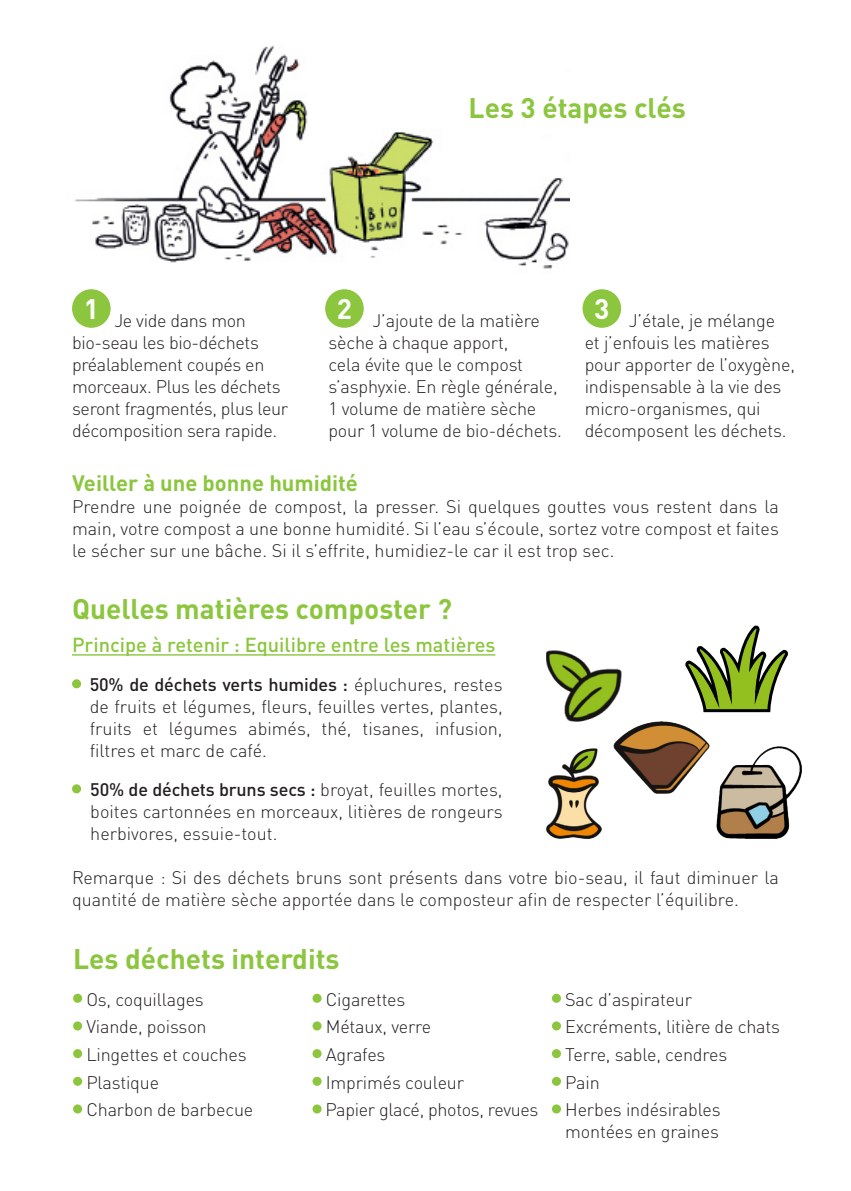
<style>
.page{position:relative;width:851px;height:1191px;background:#fff}
.page>*{position:absolute;margin:0;border:0;box-sizing:border-box;transform-origin:0 0}
.t1{font:700 28px "DINOT";color:#8bc63e}
.t2{font:700 28px "DINOT";color:#fff}
.t3{font:700 22px "DINOT";color:#8bc63e}
.t4{font:500 20px "DINOT";color:#8bc63e}
.t5{font:300 18px/22px "DINOT";letter-spacing:-.01em;color:#231f20}
.s1{font-weight:500}
</style>
<div class="page">
<img style="left:74px;top:45px;width:495px;height:224px">
<div style="left:307px;top:52px;width:117px;height:54px;background:#fff"></div>
<div style="left:527px;top:73px;width:63px;height:60px;background:#fff"></div>
<hr style="left:72px;top:654px;width:423px;height:1px;background:#8bc63e">
<div style="left:72px;top:679px;width:9px;height:9px;background:#8bc63e;border-radius:50%"></div>
<div style="left:72px;top:784px;width:9px;height:9px;background:#8bc63e;border-radius:50%"></div>
<div style="left:72px;top:289px;width:39px;height:39px;background:#8bc63e;border-radius:50%"></div>
<div style="left:325px;top:289px;width:38px;height:39px;background:#8bc63e;border-radius:50%"></div>
<div style="left:582px;top:289px;width:39px;height:39px;background:#8bc63e;border-radius:50%"></div>
<div style="left:73px;top:993px;width:9px;height:9px;background:#8bc63e;border-radius:50%"></div>
<div style="left:73px;top:1021px;width:9px;height:9px;background:#8bc63e;border-radius:50%"></div>
<div style="left:73px;top:1049px;width:9px;height:9px;background:#8bc63e;border-radius:50%"></div>
<div style="left:73px;top:1076px;width:9px;height:9px;background:#8bc63e;border-radius:50%"></div>
<div style="left:73px;top:1104px;width:9px;height:9px;background:#8bc63e;border-radius:50%"></div>
<div style="left:312px;top:993px;width:9px;height:9px;background:#8bc63e;border-radius:50%"></div>
<div style="left:312px;top:1021px;width:9px;height:9px;background:#8bc63e;border-radius:50%"></div>
<div style="left:312px;top:1049px;width:9px;height:9px;background:#8bc63e;border-radius:50%"></div>
<div style="left:312px;top:1076px;width:9px;height:9px;background:#8bc63e;border-radius:50%"></div>
<div style="left:312px;top:1104px;width:9px;height:9px;background:#8bc63e;border-radius:50%"></div>
<div style="left:552px;top:993px;width:9px;height:9px;background:#8bc63e;border-radius:50%"></div>
<div style="left:552px;top:1021px;width:9px;height:9px;background:#8bc63e;border-radius:50%"></div>
<div style="left:552px;top:1049px;width:9px;height:9px;background:#8bc63e;border-radius:50%"></div>
<div style="left:552px;top:1076px;width:9px;height:9px;background:#8bc63e;border-radius:50%"></div>
<div style="left:552px;top:1104px;width:9px;height:9px;background:#8bc63e;border-radius:50%"></div>
<svg style="left:685px;top:625px;width:103px;height:88px"></svg>
<img style="left:546px;top:748px;width:55px;height:90px">
<img style="left:613px;top:721px;width:96px;height:73px">
<img style="left:546px;top:650px;width:75px;height:71px">
<img style="left:716px;top:746px;width:85px;height:93px">
<p class="t1" style="left:468px;top:86px;width:218px">Les 3 étapes clés</p>
<p class="t2" style="left:84px;top:287px;width:17px">1</p>
<p class="t2" style="left:337px;top:287px;width:17px">2</p>
<p class="t2" style="left:594px;top:287px;width:17px">3</p>
<p class="t5" style="left:72px;top:308px;width:218px;text-indent:42px">Je vide dans mon bio-seau les bio-déchets préalablement coupés en morceaux. Plus les déchets seront fragmentés, plus leur décomposition sera rapide.</p>
<p class="t5" style="left:328px;top:308px;width:235px;text-indent:44px">J’ajoute de la matière sèche à chaque apport,<br>cela évite que le compost s’asphyxie. En règle générale,<br>1 volume de matière sèche pour 1 volume de bio-déchets.</p>
<p class="t5" style="left:584px;top:308px;width:212px;text-indent:44px">J’étale, je mélange<br>et j’enfouis les matières pour apporter de l’oxygène, indispensable à la vie des micro-organismes, qui décomposent les déchets.</p>
<p class="t3" style="left:72px;top:465px;width:287px">Veiller à une bonne humidité</p>
<p class="t5" style="left:72px;top:494px;width:708px;text-align:justify">Prendre une poignée de compost, la presser. Si quelques gouttes vous restent dans la main, votre compost a une bonne humidité. Si l’eau s’écoule, sortez votre compost et faites le sécher sur une bâche. Si il s’effrite, humidiez-le car il est trop sec.</p>
<p class="t1" style="left:72px;top:587px;width:381px">Quelles matières composter ?</p>
<p class="t4" style="left:72px;top:629px;width:425px">Principe à retenir : Equilibre entre les matières</p>
<p class="t5" style="left:90px;top:672px;width:414px;text-align:justify"><span class="s1">50% de déchets verts humides :</span> épluchures, restes de fruits et légumes, fleurs, feuilles vertes, plantes, fruits et légumes abimés, thé, tisanes, infusion, filtres et marc de café.</p>
<p class="t5" style="left:90px;top:777px;width:414px;text-align:justify"><span class="s1">50% de déchets bruns secs :</span> broyat, feuilles mortes, boites cartonnées en morceaux, litières de rongeurs herbivores, essuie-tout.</p>
<p class="t5" style="left:72px;top:864px;width:708px">Remarque : Si des déchets bruns sont présents dans votre bio-seau, il faut diminuer la quantité de matière sèche apportée dans le composteur afin de respecter l’équilibre.</p>
<p class="t1" style="left:73px;top:937px;width:268px">Les déchets interdits</p>
<p class="t5" style="left:86px;top:986px;width:119px">Os, coquillages</p>
<p class="t5" style="left:86px;top:1014px;width:122px">Viande, poisson</p>
<p class="t5" style="left:86px;top:1042px;width:162px">Lingettes et couches</p>
<p class="t5" style="left:86px;top:1069px;width:74px">Plastique</p>
<p class="t5" style="left:86px;top:1097px;width:168px">Charbon de barbecue</p>
<p class="t5" style="left:326px;top:986px;width:81px">Cigarettes</p>
<p class="t5" style="left:326px;top:1014px;width:107px">Métaux, verre</p>
<p class="t5" style="left:326px;top:1042px;width:61px">Agrafes</p>
<p class="t5" style="left:326px;top:1069px;width:140px">Imprimés couleur</p>
<p class="t5" style="left:325px;top:1097px;width:214px">Papier glacé, photos, revues</p>
<p class="t5" style="left:565px;top:986px;width:128px">Sac d’aspirateur</p>
<p class="t5" style="left:565px;top:1014px;width:216px">Excréments, litière de chats</p>
<p class="t5" style="left:565px;top:1042px;width:163px">Terre, sable, cendres</p>
<p class="t5" style="left:565px;top:1069px;width:36px">Pain</p>
<p class="t5" style="left:565px;top:1097px;width:157px">Herbes indésirables montées en graines</p>
</div>
